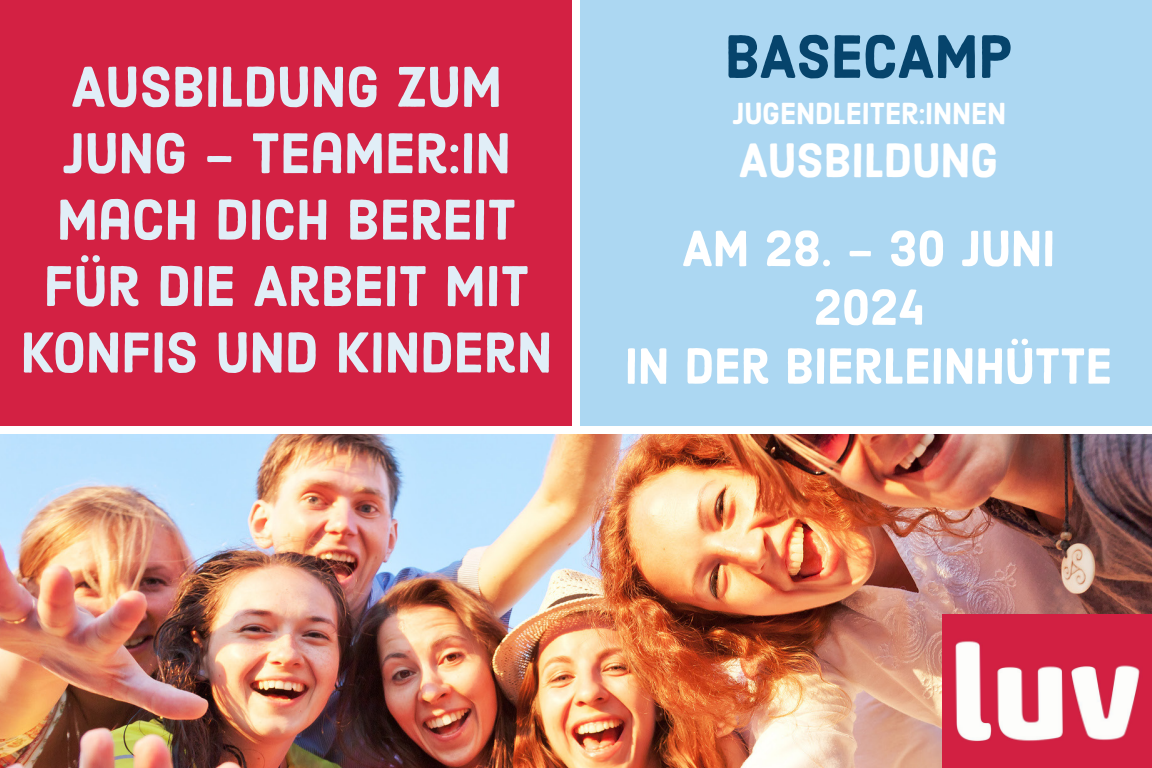
<style>
.page{position:relative;width:1152px;height:768px;background:#fff}
.page>*{position:absolute;margin:0;border:0;box-sizing:border-box;transform-origin:0 0}
.t1{font:60.4px "Harman Sans";letter-spacing:-.015em;color:#06446c}
.t2{font:56.4px/66.4px "Harman Sans";letter-spacing:-.005em;color:#e1eef7;text-align:center}
.t3{font:50px/58.8px "Harman Sans";letter-spacing:-.005em;color:#fff;text-align:center}
.t4{font:47.6px "Harman Sans";letter-spacing:-.005em;color:#fff}
.t5{font:30.4px "Harman Sans";letter-spacing:-.005em;color:#fff}
</style>
<div class="page">
<div style="left:581px;top:0;width:571px;height:426px;background:#acd7f2"></div>
<div style="left:0;top:0;width:571px;height:426px;background:#d32143"></div>
<img style="left:0;top:435px;width:1152px;height:332px">
<img style="left:943px;top:614px;width:209px;height:154px">
<p class="t2" style="left:20px;top:55px;width:534px">AUSBILDUNG ZUM<br>JUNG - TEAMER:IN<br>MACH DICH BEREIT<br>FÜR DIE ARBEIT MIT<br>KONFIS UND KINDERN</p>
<p class="t1" style="left:725px;top:19px;width:290px">BASECAMP</p>
<p class="t5" style="left:732px;top:95px;width:276px">JUGENDLEITER:INNEN</p>
<p class="t4" style="left:739px;top:131px;width:261px">AUSBILDUNG</p>
<p class="t3" style="left:625px;top:220px;width:489px">AM 28. - 30 JUNI<br>2024<br>IN DER BIERLEINHÜTTE</p>
</div>
